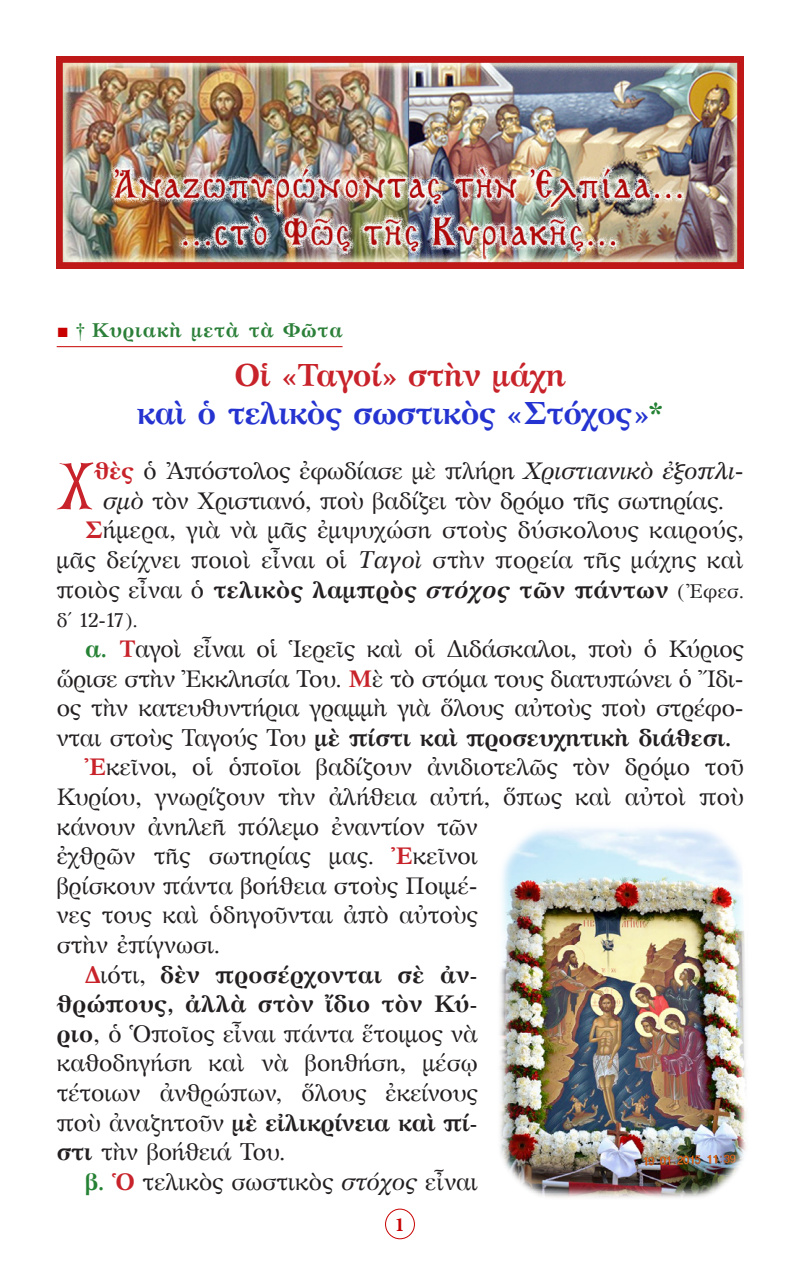
<style>
.page{position:relative;width:800px;height:1270px;background:#fff}
.page>*{position:absolute;margin:0;border:0;box-sizing:border-box;transform-origin:0 0}
.t1{font:66px "BYZIMAK";color:#c8232a}
.t2{font:700 32px "GFS Artemisia";letter-spacing:-.02em;color:#2534d0}
.t3{font:700 32px "GFS Artemisia";letter-spacing:-.02em;color:#c8232a}
.t4{font:24px/29.6px "GFS Artemisia";color:#231f20;text-align:justify}
.t5{font:700 20px "GFS Artemisia";letter-spacing:.04em;color:#2b7f38}
.t6{font:20px "GFS Artemisia";color:#231f20}
.t7{font:700 20px "Minion Pro";color:#c80000}
.s1{font-family:"CTOS New Times Roman Test 1";font-weight:400;color:#c80000}
.s2{font-family:"CTOS New Times Roman Test 1";font-weight:400;color:#258134}
.s3{font-family:"CTOS New Times Bold Test 1";font-weight:400;color:#258134}
.s4{font-weight:700;color:#c8232a}
.s5{font-style:italic}
.s6{font-weight:700}
.s7{font-weight:700;font-style:italic}
.s8{font-size:20px}
.s9{font-weight:700;color:#258134}
</style>
<div class="page">
<div style="left:385px;top:1209px;width:30px;height:30px;border:1px solid #c80000;border-radius:50%"></div>
<hr style="left:57px;top:346px;width:286px;height:1px;background:#c80000">
<img style="left:57px;top:57px;width:686px;height:211px">
<img style="left:499px;top:828px;width:248px;height:370px">
<p class="t5" style="left:57px;top:313px;width:287px"><span class="s1">■</span> <span class="s2">†</span> Κυριακὴ μετὰ τὰ Φῶτα</p>
<p class="t3" style="left:235px;top:348px;width:333px">Οἱ «Ταγοί» στὴν μάχη</p>
<p class="t2" style="left:137px;top:386px;width:528px">καὶ ὁ τελικὸς σωστικὸς «Στόχος»<span class="s3">*</span></p>
<p class="t1" style="left:58px;top:447px;width:39px">Χ</p>
<p class="t4" style="left:94px;top:455px;width:651px"><span class="s4">θὲς</span> ὁ Ἀπόστολος ἐφωδίασε μὲ πλήρη <span class="s5">Χριστιανικὸ ἐξοπλι</span>-</p>
<p class="t4" style="left:103px;top:485px;width:622px"><span class="s5">σμὸ</span> τὸν Χριστιανό, ποὺ βαδίζει τὸν δρόμο τῆς σωτηρίας.</p>
<p class="t4" style="left:57px;top:514px;width:689px;text-indent:28px"><span class="s4">Σ</span>ήμερα, γιὰ νὰ μᾶς ἐμψυχώση στοὺς δύσκολους καιρούς, μᾶς δείχνει ποιοὶ εἶναι οἱ <span class="s5">Ταγοὶ</span> στὴν πορεία τῆς μάχης καὶ ποιὸς εἶναι ὁ <span class="s6">τελικὸς λαμπρὸς</span> <span class="s7">στόχος</span> <span class="s6">τῶν πάντων</span> <span class="s8">( Ἐφεσ.</span></p>
<p class="t6" style="left:57px;top:606px;width:82px">δ΄ 12-17).</p>
<p class="t4" style="left:57px;top:633px;width:689px;text-indent:28px"><span class="s9">α.</span> <span class="s4">Τ</span>αγοὶ εἶναι οἱ Ἱερεῖς καὶ οἱ Διδάσκαλοι, ποὺ ὁ Κύριος ὥρισε στὴν Ἐκκλησία Του. <span class="s4">Μ</span>ὲ τὸ στόμα τους διατυπώνει ὁ Ἴδι&shy;ος τὴν κατευθυντήρια γραμμὴ γιὰ ὅλους αὐτοὺς ποὺ στρέφο&shy;νται στοὺς Ταγούς Του <span class="s6">μὲ πίστι καὶ προσευχητικὴ διάθεσι.</span></p>
<p class="t4" style="left:57px;top:751px;width:689px;text-align:left;text-indent:28px"><span class="s4">Ἐ</span>κεῖνοι, οἱ ὁποῖοι βαδίζουν ἀνιδιοτελῶς τὸν δρόμο τοῦ Κυρίου, γνωρίζουν τὴν ἀλήθεια αὐτή, ὅπως καὶ αὐτοὶ ποὺ κάνουν ἀνηλεῆ πόλεμο ἐναντίον τῶν<br>ἐχθρῶν τῆς σωτηρίας μας. <span class="s4">Ἐ</span>κεῖνοι<br>βρίσκουν πάντα βοήθεια στοὺς Ποιμέ-<br>νες τους καὶ ὁδηγοῦνται ἀπὸ αὐτοὺς<br>στὴν ἐπίγνωσι.</p>
<p class="t4" style="left:57px;top:958px;width:423px;text-indent:28px"><span class="s4">Δ</span>ιότι, <span class="s6">δὲν προσέρχονται σὲ ἀν&shy;θρώπους, ἀλλὰ στὸν ἴδιο τὸν Κύ&shy;ριο</span>, ὁ Ὁποῖος εἶναι πάντα ἕτοιμος νὰ καθοδηγήση καὶ νὰ βοηθήση, μέσῳ τέτοιων ἀνθρώπων, ὅλους ἐκείνους ποὺ ἀναζητοῦν <span class="s6">μὲ εἰλικρίνεια καὶ πί&shy;στι</span> τὴν βοήθειά Του.</p>
<p class="t4" style="left:85px;top:1166px;width:394px"><span class="s9">β.</span> <span class="s4">Ὁ</span> τελικὸς σωστικὸς <span class="s5">στόχος</span> εἶναι</p>
<p class="t7" style="left:395px;top:1210px;width:11px">1</p>
</div>
